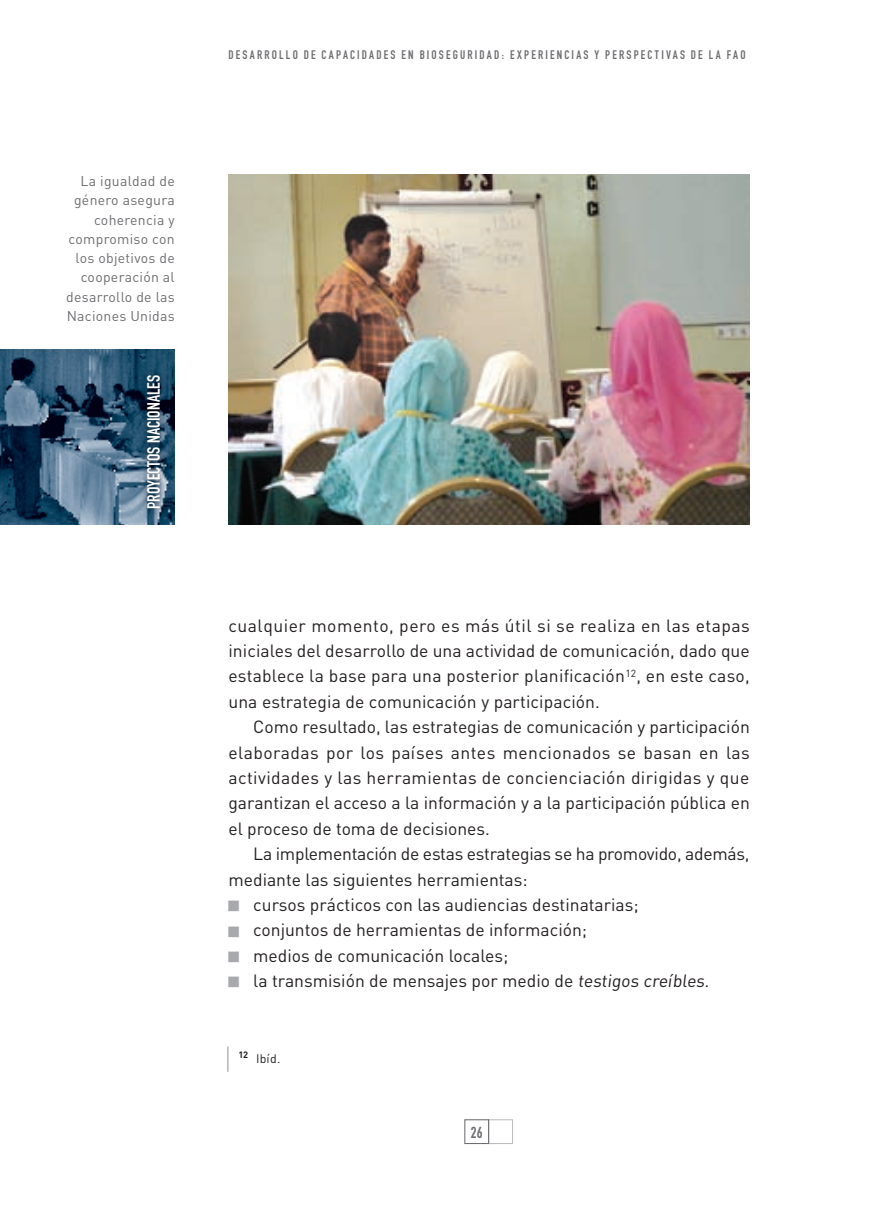
<style>
.page{position:relative;width:874px;height:1221px;background:#fff}
.page>*{position:absolute;margin:0;border:0;box-sizing:border-box;transform-origin:0 0}
.t1{font:17.5px/25.4px "DIN";color:#231f20;text-align:justify}
.t2{font:17.5px "DIN Engschrift";color:#fff}
.t3{font:15.75px "DIN Engschrift";color:#6c6d70}
.t4{font:14px/19.2px "DIN";letter-spacing:.02em;color:#6c6d70;text-align:right}
.t5{font:12.25px "DIN Engschrift";letter-spacing:.18em;color:#6c6d70}
.t6{font:12.25px "DIN";color:#231f20}
</style>
<div class="page">
<img style="left:0;top:349px;width:175px;height:175px">
<div style="left:488px;top:1119px;width:24px;height:24px;border:1px solid #bcbdc0"></div>
<div style="left:464px;top:1119px;width:25px;height:24px;border:1px solid #6c6d70"></div>
<div style="left:137px;top:366px;width:128px;height:201px;background:#000007;opacity:.75"></div>
<img style="left:228px;top:175px;width:521px;height:349px">
<svg style="left:227px;top:1046px;width:1px;height:25px"></svg>
<p class="t4" style="left:66px;top:171px;width:110px">La igualdad de género asegura coherencia y compromiso con los objetivos de cooperación al desarrollo de las<br>Naciones Unidas</p>
<p class="t2" style="left:143px;top:508px;width:134px;rotate:-90deg">Proyectos nacionales</p>
<p class="t5" style="left:228px;top:48px;width:518px">DESARROLLO DE CAPACIDADES EN BIOSEGURIDAD: EXPERIENCIAS Y PERSPECTIVAS DE LA FAO</p>
<p class="t1" style="left:228px;top:612px;width:522px">cualquier momento, pero es más útil si se realiza en las etapas iniciales del desarrollo de una actividad de comunicación, dado que establece la base para una posterior planificación<sup>12</sup>, en este caso, una estrategia de comunicación y participación.</p>
<p class="t1" style="left:228px;top:714px;width:523px;text-indent:25px">Como resultado, las estrategias de comunicación y participación elaboradas por los países antes mencionados se basan en las actividades y las herramientas de concienciación dirigidas y que garantizan el acceso a la información y a la participación pública en el proceso de toma de decisiones.</p>
<p class="t1" style="left:253px;top:840px;width:497px">La implementación de estas estrategias se ha promovido, además,</p>
<p class="t1" style="left:228px;top:866px;width:300px">mediante las siguientes herramientas:</p>
<p class="t1" style="left:253px;top:891px;width:387px">cursos prácticos con las audiencias destinatarias;</p>
<p class="t1" style="left:253px;top:917px;width:335px">conjuntos de herramientas de información;</p>
<p class="t1" style="left:253px;top:942px;width:256px">medios de comunicación locales;</p>
<p class="t1" style="left:253px;top:967px;width:460px">la transmisión de mensajes por medio de testigos creíbles.</p>
<p class="t6" style="left:238px;top:1051px;width:44px"><sup>12</sup> Ibíd.</p>
<p class="t3" style="left:470px;top:1122px;width:13px">26</p>
</div>
